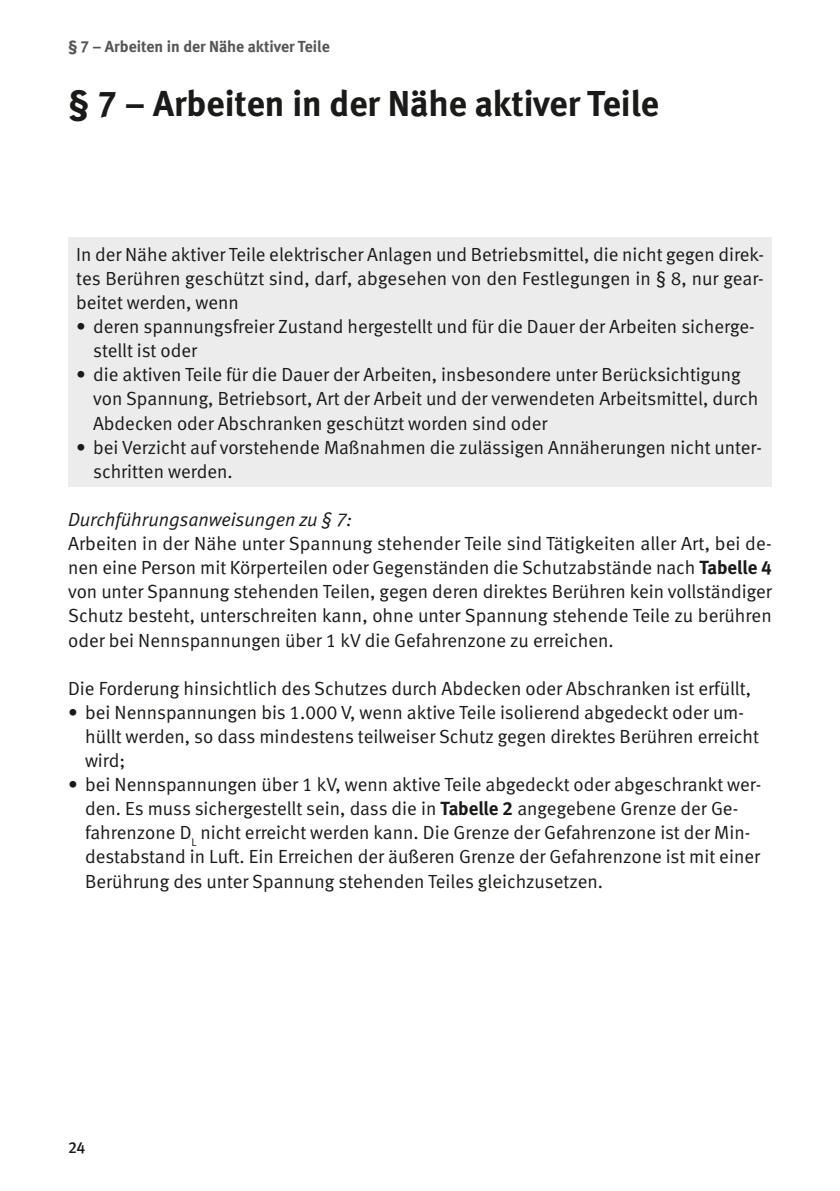
<style>
.page{position:relative;width:840px;height:1191px;background:#fff}
.page>*{position:absolute;margin:0;border:0;box-sizing:border-box;transform-origin:0 0}
.t1{font:700 36px "DGUV Meta";color:#1a1a18}
.t2{font:19px/24px "DGUV Meta";color:#1a1a18}
.t3{font:italic 19px "DGUV Meta";color:#1a1a18}
.t4{font:700 16px "DGUV Meta";color:#565656}
.t5{font:500 16px "DGUV Meta";color:#1a1a18}
.s1{font-weight:700}
</style>
<div class="page">
<div style="left:68px;top:237px;width:703px;height:249px;background:#ececed"></div>
<p class="t4" style="left:68px;top:37px;width:263px">§ 7 – Arbeiten in der Nähe aktiver Teile</p>
<h1 class="t1" style="left:68px;top:82px;width:592px">§ 7 – Arbeiten in der Nähe aktiver Teile</h1>
<p class="t2" style="left:76px;top:243px;width:688px;text-align:justify">In der Nähe aktiver Teile elektrischer Anlagen und Betriebsmittel, die nicht gegen direk&shy;tes Berühren geschützt sind, darf, abgesehen von den Festlegungen in § 8, nur gear&shy;beitet werden, wenn</p>
<p class="t2" style="left:93px;top:315px;width:662px;text-indent:-17px">• deren spannungsfreier Zustand hergestellt und für die Dauer der Arbeiten sicherge&shy;stellt ist oder</p>
<p class="t2" style="left:93px;top:363px;width:666px;text-indent:-17px">• die aktiven Teile für die Dauer der Arbeiten, insbesondere unter Berücksichtigung von Spannung, Betriebsort, Art der Arbeit und der verwendeten Arbeitsmittel, durch<br>Abdecken oder Abschranken geschützt worden sind oder</p>
<p class="t2" style="left:93px;top:435px;width:670px;text-indent:-17px">• bei Verzicht auf vorstehende Maßnahmen die zulässigen Annäherungen nicht unter&shy;schritten werden.</p>
<p class="t3" style="left:68px;top:508px;width:285px">Durchführungsanweisungen zu § 7:</p>
<p class="t2" style="left:68px;top:532px;width:704px;text-align:justify">Arbeiten in der Nähe unter Spannung stehender Teile sind Tätigkeiten aller Art, bei de&shy;nen eine Person mit Körperteilen oder Gegenständen die Schutzabstände nach <span class="s1">Tabelle 4 </span>von unter Spannung stehenden Teilen, gegen deren direktes Berühren kein vollständiger Schutz besteht, unterschreiten kann, ohne unter Spannung stehende Teile zu berühren oder bei Nennspannungen über 1 kV die Gefahrenzone zu erreichen.</p>
<p class="t2" style="left:68px;top:676px;width:684px">Die Forderung hinsichtlich des Schutzes durch Abdecken oder Abschranken ist erfüllt,</p>
<p class="t2" style="left:85px;top:700px;width:675px;text-indent:-17px">• bei Nennspannungen bis 1.000 V, wenn aktive Teile isolierend abgedeckt oder um&shy;hüllt werden, so dass mindestens teilweiser Schutz gegen direktes Berühren erreicht wird;</p>
<p class="t2" style="left:85px;top:773px;width:677px;text-indent:-17px">• bei Nennspannungen über 1 kV, wenn aktive Teile abgedeckt oder abgeschrankt wer&shy;den. Es muss sichergestellt sein, dass die in <span class="s1">Tabelle 2</span> angegebene Grenze der Ge&shy;fahrenzone D<sub>L</sub> nicht erreicht werden kann. Die Grenze der Gefahrenzone ist der Min&shy;destabstand in Luft. Ein Erreichen der äußeren Grenze der Gefahrenzone ist mit einer Berührung des unter Spannung stehenden Teiles gleichzusetzen.</p>
<p class="t5" style="left:68px;top:1137px;width:19px">24</p>
</div>
